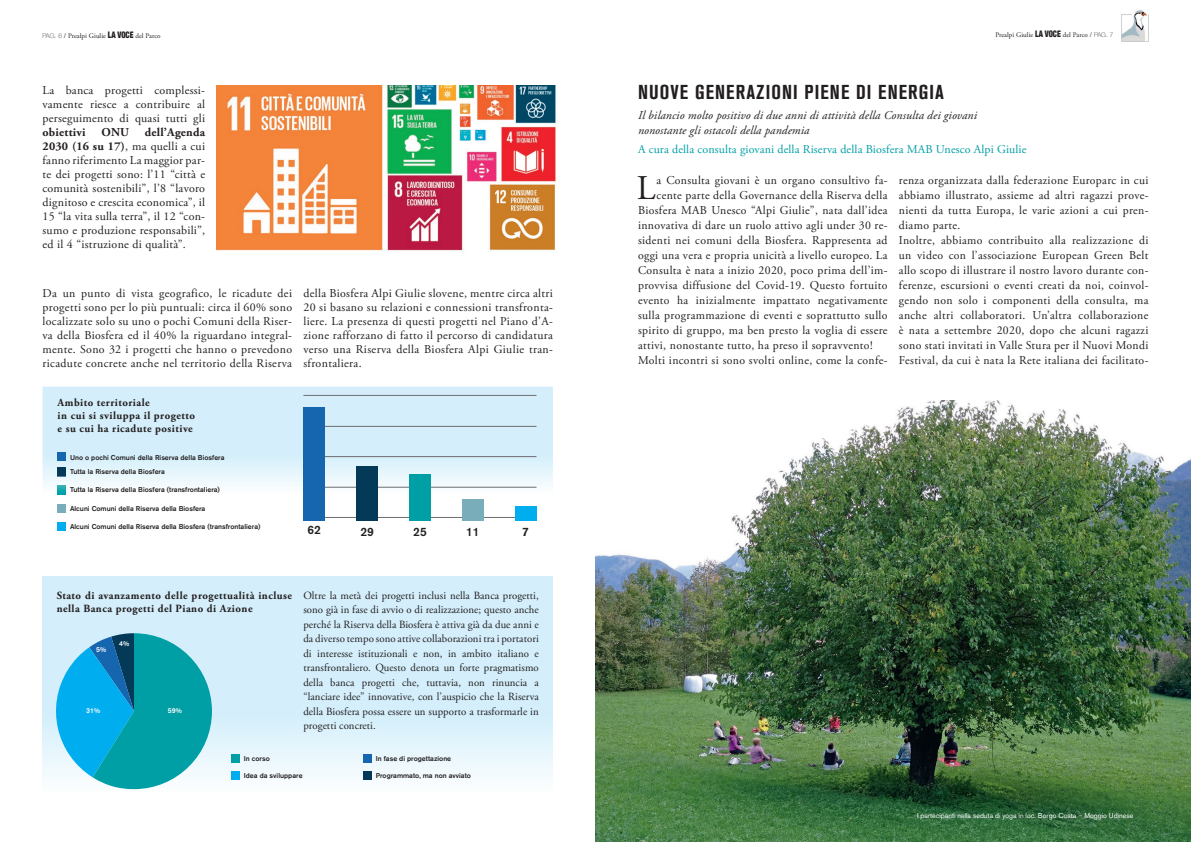
<style>
.page{position:relative;width:1191px;height:842px;background:#fff}
.page>*{position:absolute;margin:0;border:0;box-sizing:border-box;transform-origin:0 0}
.t1{font:34.6px "Adobe Garamond Pro";color:#231f20}
.t2{font:700 condensed 20px "Akzidenz Grotesk BQ";letter-spacing:.055em;color:#231f20}
.t3{font:12px/14px "Adobe Garamond Pro";letter-spacing:.03em;color:#231f20;text-align:justify}
.t4{font:italic 12px/14.4px "Adobe Garamond Pro";letter-spacing:.01em;color:#231f20}
.t5{font:12px "Adobe Garamond Pro";letter-spacing:.01em;color:#009fa6}
.t6{font:700 12px "Adobe Garamond Pro";letter-spacing:.02em;color:#231f20}
.t7{font:500 12px "Akzidenz Grotesk BQ";color:#231f20}
.t8{font:11px/14.5px "Adobe Garamond Pro";letter-spacing:.005em;color:#231f20;text-align:justify}
.t9{font:700 11px/13px "Adobe Garamond Pro";letter-spacing:.045em;color:#231f20}
.t10{font:500 7px/14.3px "Akzidenz Grotesk BQ";color:#231f20}
.t11{font:7px "Adobe Garamond Pro";letter-spacing:.01em;color:#231f20}
.t12{font:7px "Akzidenz Grotesk BQ";color:#fff}
.t13{font:500 7px "Akzidenz Grotesk BQ";color:#fff}
.s1{font-family:"Helvetica Neue";font-weight:100;font-size:6.5px}
.s2{font-family:"Helvetica Neue";font-weight:900;font-stretch:condensed;font-size:9px}
.s3{font-weight:700}
</style>
<div class="page">
<svg style="left:43px;top:387px;width:510px;height:123px"></svg>
<img style="left:595px;top:401px;width:596px;height:441px">
<img style="left:216px;top:85px;width:340px;height:166px">
<div style="left:43px;top:577px;width:510px;height:250px;background:linear-gradient(to bottom,#c7eafa,#f9fcfe)"></div>
<hr style="left:303px;top:395px;width:233px;height:1px;background:#6c6d70">
<hr style="left:303px;top:426px;width:233px;height:1px;background:#6c6d70">
<hr style="left:303px;top:456px;width:233px;height:1px;background:#6c6d70">
<hr style="left:303px;top:487px;width:233px;height:1px;background:#6c6d70">
<hr style="left:303px;top:517px;width:233px;height:1px;background:#6c6d70">
<div style="left:303px;top:407px;width:22px;height:114px;background:#1665af"></div>
<div style="left:356px;top:467px;width:22px;height:54px;background:#043a58"></div>
<div style="left:409px;top:474px;width:22px;height:47px;background:#009fa6"></div>
<div style="left:462px;top:499px;width:21px;height:22px;background:#78adb9"></div>
<div style="left:515px;top:507px;width:21px;height:14px;background:#00aeef"></div>
<div style="left:57px;top:452px;width:9px;height:9px;background:#1665af"></div>
<svg style="left:57px;top:486px;width:9px;height:8px"></svg>
<svg style="left:57px;top:504px;width:9px;height:9px"></svg>
<div style="left:57px;top:522px;width:9px;height:9px;background:#00aeef"></div>
<svg style="left:45px;top:633px;width:167px;height:156px;background:#3db3cb"></svg>
<div style="left:231px;top:755px;width:9px;height:8px;background:#009fa6"></div>
<div style="left:231px;top:771px;width:9px;height:9px;background:#00aeef"></div>
<div style="left:363px;top:755px;width:8px;height:8px;background:#1665af"></div>
<div style="left:363px;top:771px;width:8px;height:9px;background:#043a58"></div>
<div style="left:57px;top:467px;width:9px;height:9px;background:#043a58"></div>
<img style="left:1121px;top:10px;width:26px;height:31px">
<p class="t11" style="left:43px;top:31px;width:120px"><span class="s1">PAG. 6</span> / Prealpi Giulie <span class="s2">LA VOCE</span> del Parco</p>
<p class="t11" style="left:995px;top:31px;width:120px">Prealpi Giulie <span class="s2">LA VOCE</span> del Parco / <span class="s1">PAG. 7</span></p>
<p class="t3" style="left:43px;top:83px;width:164px">La banca progetti complessi&shy;vamente riesce a contribuire al perseguimento di quasi tutti gli</p>
<p class="t6" style="left:43px;top:125px;width:45px">obiettivi</p>
<p class="t6" style="left:101px;top:125px;width:29px">ONU</p>
<p class="t3" style="left:43px;top:125px;width:164px;text-indent:102px"><span class="s3">dell’Agenda 2030 (16 su 17)</span>, ma quelli a cui fanno riferimento La maggior par&shy;te dei progetti sono: l’11 “città e comunità sostenibili”, l’8 “lavoro dignitoso e crescita economica”, il 15 “la vita sulla terra”, il 12 “con&shy;sumo e produzione responsabili”, ed il 4 “istruzione di qualità”.</p>
<p class="t3" style="left:43px;top:286px;width:251px">Da un punto di vista geografico, le ricadute dei progetti sono per lo più puntuali: circa il 60% sono localizzate solo su uno o pochi Comuni della Riser&shy;va della Biosfera ed il 40% la riguardano integral&shy;mente. Sono 32 i progetti che hanno o prevedono ricadute concrete anche nel territorio della Riserva</p>
<p class="t3" style="left:303px;top:286px;width:251px">della Biosfera Alpi Giulie slovene, mentre circa altri 20 si basano su relazioni e connessioni transfronta&shy;liere. La presenza di questi progetti nel Piano d’A&shy;zione rafforzano di fatto il percorso di candidatura verso una Riserva della Biosfera Alpi Giulie tran&shy;sfrontaliera.</p>
<p class="t9" style="left:58px;top:396px;width:139px">Ambito territoriale<br>in cui si sviluppa il progetto e su cui ha ricadute positive</p>
<p class="t10" style="left:70px;top:450px;width:156px">Uno o pochi Comuni della Riserva della Biosfera<br>Tutta la Riserva della Biosfera</p>
<p class="t10" style="left:70px;top:483px;width:151px">Tutta la Riserva della Biosfera (transfrontaliera)</p>
<p class="t10" style="left:70px;top:501px;width:137px">Alcuni Comuni della Riserva della Biosfera</p>
<p class="t10" style="left:70px;top:519px;width:192px">Alcuni Comuni della Riserva della Biosfera (transfrontaliera)</p>
<p class="t7" style="left:307px;top:523px;width:15px">62</p>
<p class="t7" style="left:360px;top:525px;width:15px">29</p>
<p class="t7" style="left:413px;top:525px;width:15px">25</p>
<p class="t7" style="left:466px;top:525px;width:15px">11</p>
<p class="t7" style="left:522px;top:525px;width:8px">7</p>
<p class="t9" style="left:57px;top:589px;width:237px">Stato di avanzamento delle progettualità incluse nella Banca progetti del Piano di Azione</p>
<p class="t8" style="left:303px;top:588px;width:237px">Oltre la metà dei progetti inclusi nella Banca progetti, sono già in fase di avvio o di realizzazione; questo anche perché la Riserva della Biosfera è attiva già da due anni e da diverso tempo sono attive collaborazioni tra i portatori di interesse istituzionali e non, in ambito italiano e transfrontaliero. Questo denota un forte pragmatismo della banca progetti che, tuttavia, non rinuncia a “lanciare idee” innovative, con l’auspicio che la Riserva della Biosfera possa essere un supporto a trasformarle in progetti concreti.</p>
<p class="t13" style="left:119px;top:639px;width:12px">4%</p>
<p class="t13" style="left:96px;top:645px;width:12px">5%</p>
<p class="t13" style="left:86px;top:706px;width:15px">31%</p>
<p class="t13" style="left:168px;top:706px;width:15px">59%</p>
<p class="t10" style="left:244px;top:751px;width:27px">In corso</p>
<p class="t10" style="left:244px;top:768px;width:60px">Idea da sviluppare</p>
<p class="t10" style="left:376px;top:751px;width:77px">In fase di progettazione</p>
<p class="t10" style="left:376px;top:768px;width:97px">Programmato, ma non avviato</p>
<h2 class="t2" style="left:638px;top:81px;width:307px">NUOVE GENERAZIONI PIENE DI ENERGIA</h2>
<p class="t4" style="left:638px;top:109px;width:340px">Il bilancio molto positivo di due anni di attività della Consulta dei giovani nonostante gli ostacoli della pandemia</p>
<p class="t5" style="left:638px;top:142px;width:390px">A cura della consulta giovani della Riserva della Biosfera MAB Unesco Alpi Giulie</p>
<h1 class="t1" style="left:637px;top:168px;width:20px">L</h1>
<p class="t3" style="left:656px;top:174px;width:232px">a Consulta giovani è un organo consultivo fa-</p>
<p class="t3" style="left:899px;top:174px;width:251px;line-height:15px;text-align:left">renza organizzata dalla federazione Europarc in cui abbiamo illustrato, assieme ad altri ragazzi prove&shy;nienti da tutta Europa, le varie azioni a cui pren&shy;diamo parte.<br>Inoltre, abbiamo contribuito alla realizzazione di un video con l’associazione European Green Belt allo scopo di illustrare il nostro lavoro durante con&shy;ferenze, escursioni o eventi creati da noi, coinvol&shy;gendo non solo i componenti della consulta, ma anche altri collaboratori. Un’altra collaborazione è nata a settembre 2020, dopo che alcuni ragazzi sono stati invitati in Valle Stura per il Nuovi Mondi Festival, da cui è nata la Rete italiana dei facilitato-</p>
<p class="t3" style="left:656px;top:189px;width:232px">cente parte della Governance della Riserva della</p>
<p class="t3" style="left:638px;top:204px;width:251px">Biosfera MAB Unesco “Alpi Giulie”, nata dall’idea</p>
<p class="t3" style="left:638px;top:219px;width:251px">innovativa di dare un ruolo attivo agli under 30 re-</p>
<p class="t3" style="left:638px;top:234px;width:251px">sidenti nei comuni della Biosfera. Rappresenta ad</p>
<p class="t3" style="left:638px;top:249px;width:251px">oggi una vera e propria unicità a livello europeo. La</p>
<p class="t3" style="left:638px;top:264px;width:251px">Consulta è nata a inizio 2020, poco prima dell’im-</p>
<p class="t3" style="left:638px;top:279px;width:251px">provvisa diffusione del Covid-19. Questo fortuito</p>
<p class="t3" style="left:638px;top:294px;width:251px">evento ha inizialmente impattato negativamente</p>
<p class="t3" style="left:638px;top:309px;width:251px">sulla programmazione di eventi e soprattutto sullo</p>
<p class="t3" style="left:638px;top:324px;width:251px">spirito di gruppo, ma ben presto la voglia di essere</p>
<p class="t3" style="left:638px;top:339px;width:236px">attivi, nonostante tutto, ha preso il sopravvento!</p>
<p class="t3" style="left:638px;top:354px;width:251px">Molti incontri si sono svolti online, come la confe-</p>
<p class="t12" style="left:917px;top:811px;width:218px">I partecipanti nella seduta di yoga in loc. Borgo Costa – Moggio Udinese</p>
</div>
